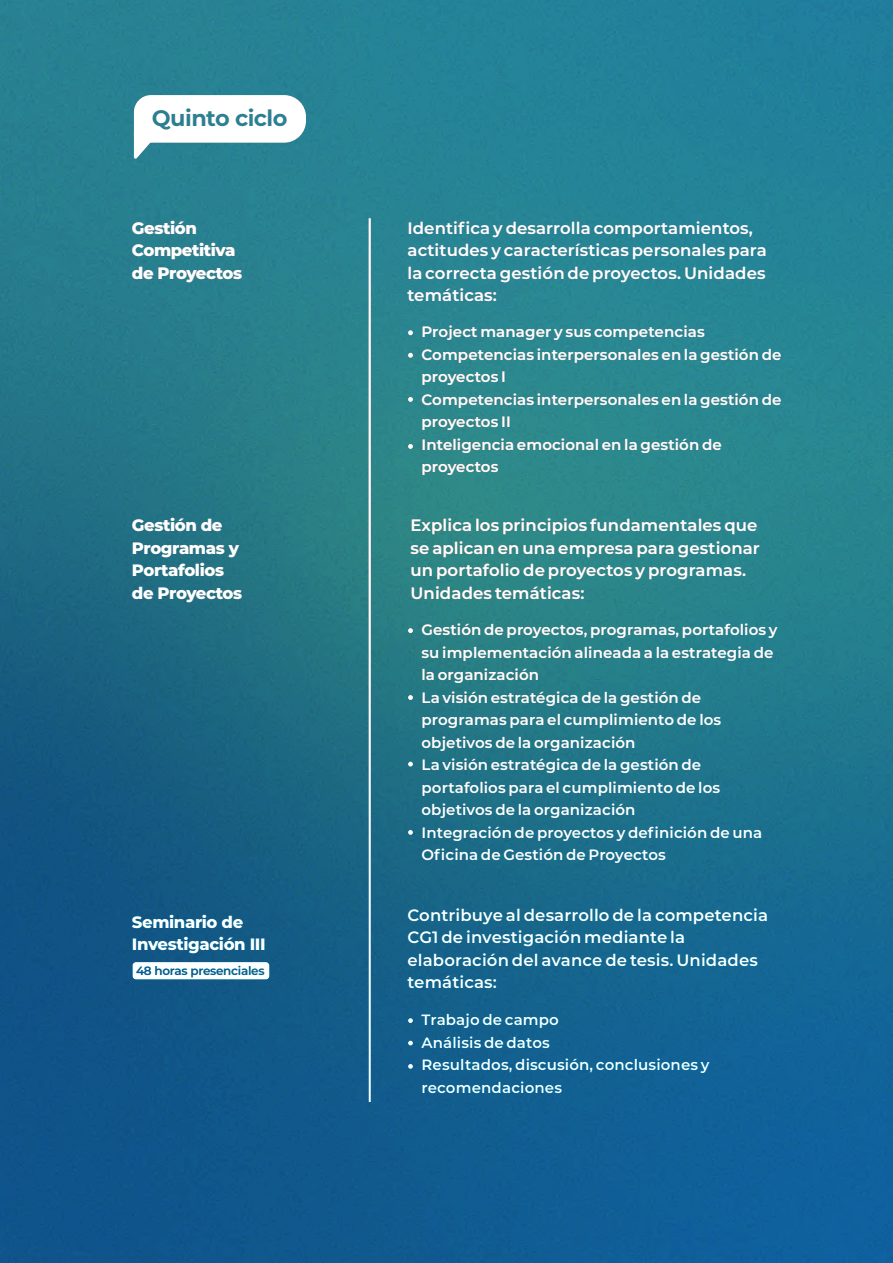
<style>
.page{position:relative;width:893px;height:1263px;background:#fff}
.page>*{position:absolute;margin:0;border:0;box-sizing:border-box;transform-origin:0 0}
.t1{font:700 22.5px "Montserrat";letter-spacing:-.025em;color:#20809f}
.t2{font:600 16.5px/22.5px "Montserrat";letter-spacing:.01em;color:#fff}
.t3{font:800 16.5px/22.5px "Montserrat";letter-spacing:-.025em;color:#fff}
.t4{font:600 15px/22.5px "Montserrat";letter-spacing:.01em;color:#fff}
.t5{font:600 12px "Montserrat";letter-spacing:-.025em;color:#20809f}
</style>
<div class="page">
<img style="left:0;top:0;width:893px;height:1263px">
<h1 class="t1" style="left:152px;top:102px;width:137px">Quinto ciclo</h1>
<p class="t3" style="left:132px;top:216px;width:112px">Gestión<br>Competitiva de Proyectos</p>
<p class="t2" style="left:407px;top:216px;width:361px">Identifica y desarrolla comportamientos, actitudes y características personales para la correcta gestión de proyectos. Unidades temáticas:</p>
<p class="t4" style="left:421px;top:320px;width:361px">Project manager y sus competencias<br>Competencias interpersonales en la gestión de proyectos I<br>Competencias interpersonales en la gestión de proyectos II<br>Inteligencia emocional en la gestión de proyectos</p>
<p class="t3" style="left:132px;top:513px;width:112px">Gestión de<br>Programas y<br>Portafolios de Proyectos</p>
<p class="t2" style="left:410px;top:513px;width:351px">Explica los principios fundamentales que se aplican en una empresa para gestionar un portafolio de proyectos y programas.<br>Unidades temáticas:</p>
<p class="t4" style="left:421px;top:618px;width:358px">Gestión de proyectos, programas, portafolios y su implementación alineada a la estrategia de la organización<br>La visión estratégica de la gestión de programas para el cumplimiento de los objetivos de la organización<br>La visión estratégica de la gestión de portafolios para el cumplimiento de los objetivos de la organización<br>Integración de proyectos y definición de una Oficina de Gestión de Proyectos</p>
<p class="t3" style="left:132px;top:909px;width:135px">Seminario de<br>Investigación III</p>
<p class="t5" style="left:136px;top:963px;width:130px">48 horas presenciales</p>
<p class="t2" style="left:407px;top:903px;width:362px">Contribuye al desarrollo de la competencia<br>CG1 de investigación mediante la elaboración del avance de tesis. Unidades temáticas:</p>
<p class="t4" style="left:421px;top:1008px;width:290px">Trabajo de campo<br>Análisis de datos<br>Resultados, discusión, conclusiones y recomendaciones</p>
</div>
